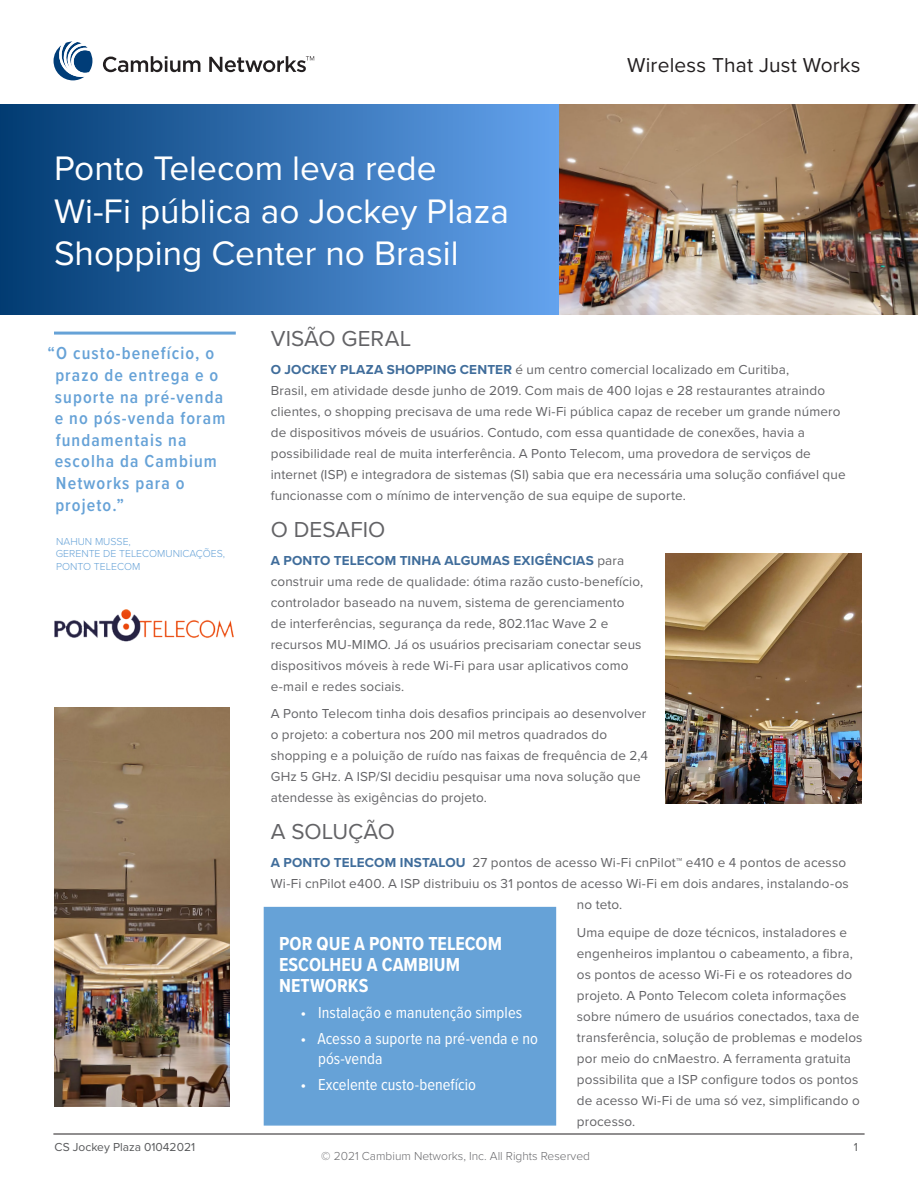
<style>
.page{position:relative;width:918px;height:1188px;background:#fff}
.page>*{position:absolute;margin:0;border:0;box-sizing:border-box;transform-origin:0 0}
.t1{font:35.25px/42.3px "Proxima Nova";color:#fff}
.Body_Copy{font:22.5px "Proxima Nova";color:#636366}
.t2{font:20.85px "Proxima Nova";letter-spacing:.01em;color:#231f20}
.Body_Copy-2{font:700 19.5px/21px "Proxima Nova Cond";color:#fff}
.t3{font:600 18px/21.6px "Proxima Nova Cond";letter-spacing:.06em;color:#66a2d7}
.t4{font:16.5px/19.5px "Proxima Nova Cond";color:#fff}
.Body_Copy-3{font:13.5px/21px "Proxima Nova";letter-spacing:.01em;color:#636366}
.t5{font:300 12px "Proxima Nova";color:#6b6b6e}
.t6{font:12px "Proxima Nova";color:#58595b}
.t7{font:300 10.5px "Proxima Nova";color:#66a2d7}
.s1{font-weight:700;color:#406d9b}
</style>
<div class="page">
<div style="left:0;top:105px;width:560px;height:210px;background:linear-gradient(to right,#013b72,#64a3ee)"></div>
<svg style="left:103px;top:56px;width:97px;height:16px"></svg>
<svg style="left:209px;top:56px;width:105px;height:16px"></svg>
<svg style="left:54px;top:41px;width:38px;height:39px"></svg>
<img style="left:560px;top:105px;width:358px;height:210px">
<hr style="left:53px;top:1134px;width:812px;height:1px;background:#231f20">
<img style="left:54px;top:610px;width:179px;height:32px">
<hr style="left:54px;top:332px;width:182px;height:3px;background:#66a2d7">
<img style="left:666px;top:554px;width:196px;height:250px">
<img style="left:55px;top:708px;width:174px;height:398px">
<div style="left:264px;top:907px;width:292px;height:219px;background:#66a2d7"></div>
<h1 class="t1" style="left:54px;top:146px;width:457px">Ponto Telecom leva rede<br>Wi-Fi pública ao Jockey Plaza<br>Shopping Center no Brasil</h1>
<h3 class="t2" style="left:627px;top:49px;width:235px">Wireless That Just Works</h3>
<p class="t3" style="left:55px;top:342px;width:172px;text-indent:-7px">“O custo-benefício, o prazo de entrega e o suporte na pré-venda e no pós-venda foram fundamentais na escolha da Cambium<br>Networks para o projeto.”</p>
<p class="t7" style="left:56px;top:534px;width:76px">NAHUN MUSSE,</p>
<p class="t7" style="left:56px;top:546px;width:171px">GERENTE DE TELECOMUNICAÇÕES,</p>
<p class="t7" style="left:56px;top:559px;width:86px">PONTO TELECOM</p>
<p class="Body_Copy" style="left:271px;top:322px;width:142px">VISÃO GERAL</p>
<p class="Body_Copy-3" style="left:271px;top:359px;width:576px"><span class="s1">O JOCKEY PLAZA SHOPPING CENTER</span> é um centro comercial localizado em Curitiba,<br>Brasil, em atividade desde junho de 2019. Com mais de 400 lojas e 28 restaurantes atraindo clientes, o shopping precisava de uma rede Wi-Fi pública capaz de receber um grande número de dispositivos móveis de usuários. Contudo, com essa quantidade de conexões, havia a possibilidade real de muita interferência. A Ponto Telecom, uma provedora de serviços de internet (ISP) e integradora de sistemas (SI) sabia que era necessária uma solução confiável que funcionasse com o mínimo de intervenção de sua equipe de suporte.</p>
<p class="Body_Copy" style="left:271px;top:513px;width:116px">O DESAFIO</p>
<p class="Body_Copy-3" style="left:271px;top:549px;width:374px"><span class="s1">A PONTO TELECOM TINHA ALGUMAS EXIGÊNCIAS</span> para construir uma rede de qualidade: ótima razão custo-benefício, controlador baseado na nuvem, sistema de gerenciamento de interferências, segurança da rede, 802.11ac Wave 2 e recursos MU-MIMO. Já os usuários precisariam conectar seus dispositivos móveis à rede Wi-Fi para usar aplicativos como e-mail e redes sociais.</p>
<p class="Body_Copy-3" style="left:271px;top:703px;width:379px">A Ponto Telecom tinha dois desafios principais ao desenvolver o projeto: a cobertura nos 200 mil metros quadrados do shopping e a poluição de ruído nas faixas de frequência de 2,4<br>GHz 5 GHz. A ISP/SI decidiu pesquisar uma nova solução que atendesse às exigências do projeto.</p>
<p class="Body_Copy" style="left:271px;top:815px;width:126px">A SOLUÇÃO</p>
<p class="Body_Copy-3" style="left:271px;top:851px;width:577px"><span class="s1">A PONTO TELECOM INSTALOU</span> 27 pontos de acesso Wi-Fi cnPilot™ e410 e 4 pontos de acesso</p>
<p class="Body_Copy-3" style="left:271px;top:872px;width:580px">Wi-Fi cnPilot e400. A ISP distribuiu os 31 pontos de acesso Wi-Fi em dois andares, instalando-os</p>
<p class="Body_Copy-3" style="left:577px;top:893px;width:47px">no teto.</p>
<p class="Body_Copy-3" style="left:577px;top:921px;width:287px">Uma equipe de doze técnicos, instaladores e engenheiros implantou o cabeamento, a fibra, os pontos de acesso Wi-Fi e os roteadores do projeto. A Ponto Telecom coleta informações sobre número de usuários conectados, taxa de transferência, solução de problemas e modelos por meio do cnMaestro. A ferramenta gratuita possibilita que a ISP configure todos os pontos de acesso Wi-Fi de uma só vez, simplificando o processo.</p>
<p class="Body_Copy-2" style="left:279px;top:932px;width:224px">POR QUE A PONTO TELECOM<br>ESCOLHEU A CAMBIUM<br>NETWORKS</p>
<p class="t4" style="left:300px;top:1002px;width:223px">• Instalação e manutenção simples</p>
<p class="t4" style="left:318px;top:1028px;width:222px;text-indent:-18px">• Acesso a suporte na pré-venda e no pós-venda</p>
<p class="t4" style="left:300px;top:1074px;width:177px">• Excelente custo-benefício</p>
<p class="t6" style="left:55px;top:1138px;width:142px">CS Jockey Plaza 01042021</p>
<p class="t6" style="left:854px;top:1138px;width:6px">1</p>
<p class="t5" style="left:321px;top:1147px;width:270px">© 2021 Cambium Networks, Inc. All Rights Reserved</p>
</div>
